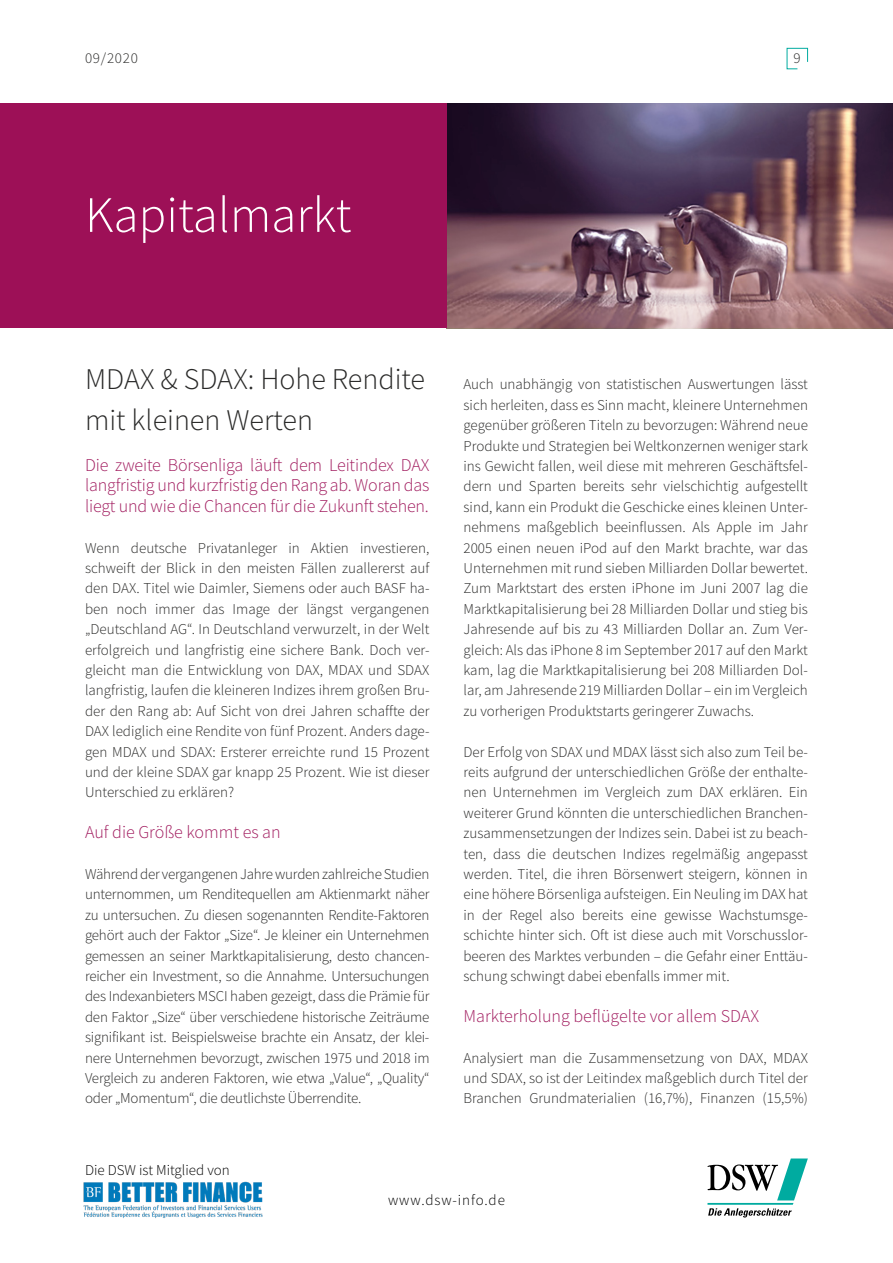
<style>
.page{position:relative;width:893px;height:1263px;background:#fff}
.page>*{position:absolute;margin:0;border:0;box-sizing:border-box;transform-origin:0 0}
.t1{font:300 51px "Source Sans Pro";color:#fff}
.HAUPT{font:300 30px/40.8px "Source Sans Pro";color:#282827}
.Fließtext_DSW_Newsle{font:300 18px/20.4px "Source Sans Pro";letter-spacing:-.01em;color:#a11c5f;text-align:justify}
.Fließtext_DSW_Newsle-2{font:300 15px/20.4px "Source Sans Pro";color:#282827;text-align:justify}
.t2{font:300 15px "Source Sans Pro";color:#000}
.t3{font:300 15px "Source Sans Pro";letter-spacing:.06em;color:#000}
</style>
<div class="page">
<svg style="left:707px;top:1158px;width:101px;height:59px"></svg>
<svg style="left:786px;top:48px;width:22px;height:22px"></svg>
<svg style="left:446px;top:104px;width:447px;height:224px;background:#705363"></svg>
<div style="left:0;top:104px;width:446px;height:224px;background:#9d1057"></div>
<img style="left:83px;top:1182px;width:180px;height:36px">
<p class="Fließtext_DSW_Newsle-2" style="left:85px;top:48px;width:54px">09/2020</p>
<p class="Fließtext_DSW_Newsle-2" style="left:794px;top:48px;width:9px">9</p>
<h1 class="t1" style="left:85px;top:184px;width:268px">Kapitalmarkt</h1>
<p class="HAUPT" style="left:85px;top:359px;width:342px">MDAX &amp; SDAX: Hohe Rendite mit kleinen Werten</p>
<p class="Fließtext_DSW_Newsle" style="left:85px;top:455px;width:346px">Die zweite Börsenliga läuft dem Leitindex DAX langfristig und kurzfristig den Rang ab. Woran das liegt und wie die Chancen für die Zukunft stehen.</p>
<p class="Fließtext_DSW_Newsle-2" style="left:85px;top:537px;width:346px">Wenn deutsche Privatanleger in Aktien investieren, schweift der Blick in den meisten Fällen zuallererst auf den DAX. Titel wie Daimler, Siemens oder auch BASF ha&shy;ben noch immer das Image der längst vergangenen „Deutschland AG“. In Deutschland verwurzelt, in der Welt erfolgreich und langfristig eine sichere Bank. Doch ver&shy;gleicht man die Entwicklung von DAX, MDAX und SDAX langfristig, laufen die kleineren Indizes ihrem großen Bru&shy;der den Rang ab: Auf Sicht von drei Jahren schaffte der DAX lediglich eine Rendite von fünf Prozent. Anders dage&shy;gen MDAX und SDAX: Ersterer erreichte rund 15 Prozent und der kleine SDAX gar knapp 25 Prozent. Wie ist dieser Unterschied zu erklären?</p>
<p class="Fließtext_DSW_Newsle" style="left:85px;top:822px;width:197px">Auf die Größe kommt es an</p>
<p class="Fließtext_DSW_Newsle-2" style="left:85px;top:864px;width:346px">Während der vergangenen Jahre wurden zahlreiche Studien unternommen, um Renditequellen am Aktienmarkt näher zu untersuchen. Zu diesen sogenannten Rendite-Faktoren gehört auch der Faktor „Size“. Je kleiner ein Unternehmen gemessen an seiner Marktkapitalisierung, desto chancen&shy;reicher ein Investment, so die Annahme. Untersuchungen des Indexanbieters MSCI haben gezeigt, dass die Prämie für den Faktor „Size“ über verschiedene historische Zeiträume signifikant ist. Beispielsweise brachte ein Ansatz, der klei&shy;nere Unternehmen bevorzugt, zwischen 1975 und 2018 im Vergleich zu anderen Faktoren, wie etwa „Value“, „Quality“ oder „Momentum“, die deutlichste Überrendite.</p>
<p class="t2" style="left:85px;top:1161px;width:146px">Die DSW ist Mitglied von</p>
<p class="Fließtext_DSW_Newsle-2" style="left:463px;top:374px;width:346px">Auch unabhängig von statistischen Auswertungen lässt sich herleiten, dass es Sinn macht, kleinere Unternehmen gegenüber größeren Titeln zu bevorzugen: Während neue Produkte und Strategien bei Weltkonzernen weniger stark ins Gewicht fallen, weil diese mit mehreren Geschäftsfel&shy;dern und Sparten bereits sehr vielschichtig aufgestellt sind, kann ein Produkt die Geschicke eines kleinen Unter&shy;nehmens maßgeblich beeinflussen. Als Apple im Jahr 2005 einen neuen iPod auf den Markt brachte, war das Unternehmen mit rund sieben Milliarden Dollar bewertet.<br>Zum Marktstart des ersten iPhone im Juni 2007 lag die Marktkapitalisierung bei 28 Milliarden Dollar und stieg bis Jahresende auf bis zu 43 Milliarden Dollar an. Zum Ver&shy;gleich: Als das iPhone 8 im September 2017 auf den Markt kam, lag die Marktkapitalisierung bei 208 Milliarden Dol&shy;lar, am Jahresende 219 Milliarden Dollar – ein im Vergleich zu vorherigen Produktstarts geringerer Zuwachs.</p>
<p class="Fließtext_DSW_Newsle-2" style="left:463px;top:741px;width:346px">Der Erfolg von SDAX und MDAX lässt sich also zum Teil be&shy;reits aufgrund der unterschiedlichen Größe der enthalte&shy;nen Unternehmen im Vergleich zum DAX erklären. Ein weiterer Grund könnten die unterschiedlichen Branchen&shy;zusammensetzungen der Indizes sein. Dabei ist zu beach&shy;ten, dass die deutschen Indizes regelmäßig angepasst werden. Titel, die ihren Börsenwert steigern, können in eine höhere Börsenliga aufsteigen. Ein Neuling im DAX hat in der Regel also bereits eine gewisse Wachstumsge&shy;schichte hinter sich. Oft ist diese auch mit Vorschusslor&shy;beeren des Marktes verbunden – die Gefahr einer Enttäu&shy;schung schwingt dabei ebenfalls immer mit.</p>
<p class="Fließtext_DSW_Newsle" style="left:463px;top:1006px;width:297px">Markterholung beflügelte vor allem SDAX</p>
<p class="Fließtext_DSW_Newsle-2" style="left:463px;top:1047px;width:346px">Analysiert man die Zusammensetzung von DAX, MDAX und SDAX, so ist der Leitindex maßgeblich durch Titel der Branchen Grundmaterialien (16,7%), Finanzen (15,5%)</p>
<p class="t3" style="left:388px;top:1191px;width:118px">www.dsw-info.de</p>
</div>
